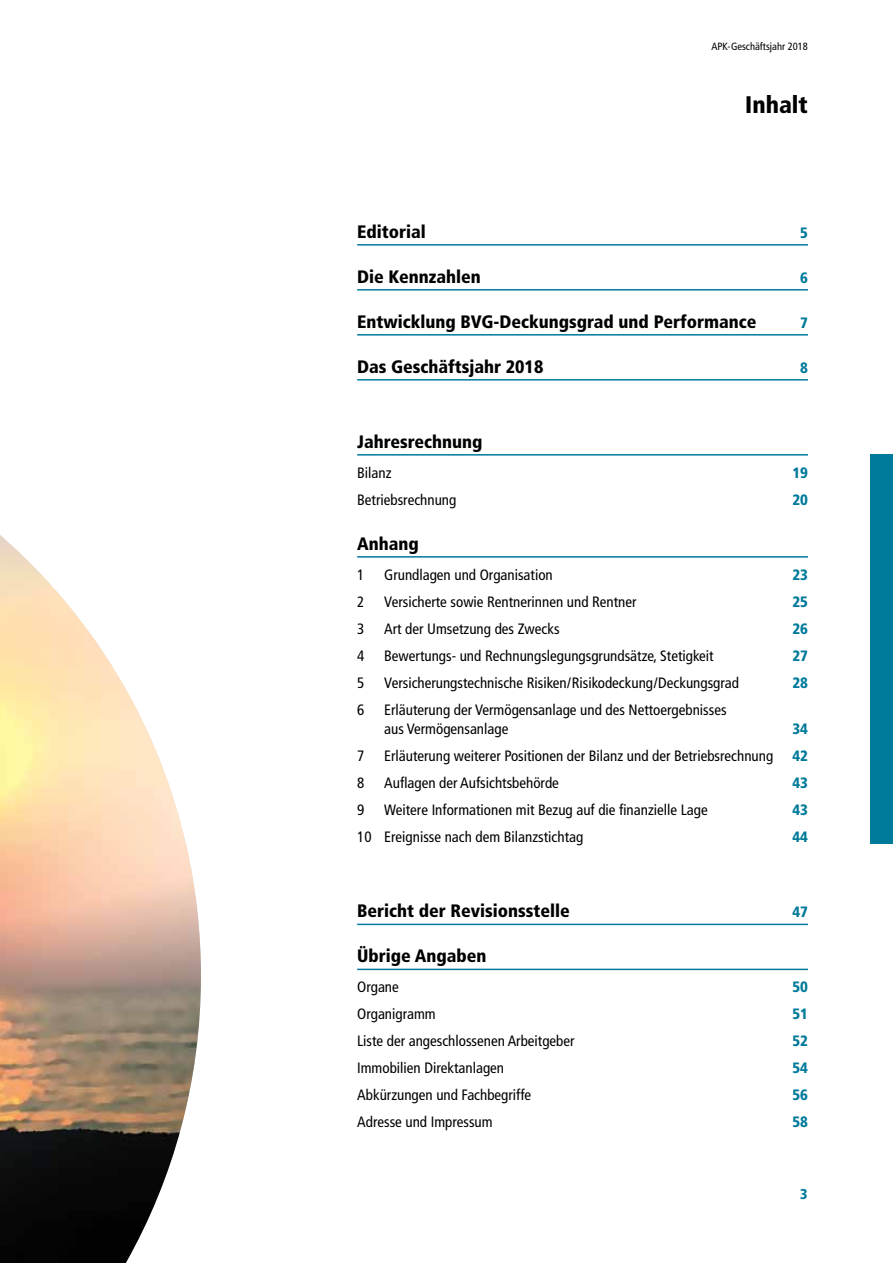
<style>
.page{position:relative;width:893px;height:1263px;background:#fff}
.page>*{position:absolute;margin:0;border:0;box-sizing:border-box;transform-origin:0 0}
.t1{font:900 condensed 24px "Frutiger";color:#000}
.t2{font:900 condensed 18px "Frutiger";color:#000}
.t3{font:condensed 15px/19.5px "Frutiger";color:#000}
.t4{font:900 condensed 15px "Frutiger";color:#007a9a}
.t5{font:900 condensed 14.25px "Frutiger";color:#007a9a}
.t6{font:condensed 10.5px "Frutiger";color:#000}
</style>
<div class="page">
<div style="left:870px;top:454px;width:23px;height:389px;background:#007a9a"></div>
<hr style="left:357px;top:244px;width:451px;height:2px;background:#007a9a">
<hr style="left:357px;top:289px;width:451px;height:2px;background:#007a9a">
<hr style="left:357px;top:334px;width:451px;height:2px;background:#007a9a">
<hr style="left:357px;top:379px;width:451px;height:2px;background:#007a9a">
<hr style="left:357px;top:454px;width:451px;height:2px;background:#007a9a">
<hr style="left:357px;top:556px;width:451px;height:2px;background:#007a9a">
<hr style="left:357px;top:924px;width:451px;height:1px;background:#007a9a">
<hr style="left:357px;top:969px;width:451px;height:1px;background:#007a9a">
<img style="left:0;top:535px;width:201px;height:728px">
<p class="t6" style="left:711px;top:41px;width:98px">APK-Geschäftsjahr 2018</p>
<h1 class="t1" style="left:745px;top:90px;width:64px">Inhalt</h1>
<p class="t2" style="left:357px;top:221px;width:70px">Editorial</p>
<p class="t4" style="left:800px;top:223px;width:9px">5</p>
<p class="t2" style="left:357px;top:266px;width:125px">Die Kennzahlen</p>
<p class="t4" style="left:800px;top:268px;width:9px">6</p>
<p class="t2" style="left:357px;top:311px;width:401px">Entwicklung BVG-Deckungsgrad und Performance</p>
<p class="t4" style="left:800px;top:313px;width:9px">7</p>
<p class="t2" style="left:357px;top:356px;width:188px">Das Geschäftsjahr 2018</p>
<p class="t4" style="left:800px;top:358px;width:9px">8</p>
<p class="t2" style="left:357px;top:431px;width:127px">Jahresrechnung</p>
<p class="t3" style="left:357px;top:463px;width:36px">Bilanz</p>
<p class="t4" style="left:792px;top:463px;width:17px">19</p>
<p class="t3" style="left:357px;top:490px;width:101px">Betriebsrechnung</p>
<p class="t4" style="left:792px;top:490px;width:17px">20</p>
<p class="t2" style="left:357px;top:533px;width:63px">Anhang</p>
<p class="t3" style="left:357px;top:565px;width:9px">1</p>
<p class="t3" style="left:384px;top:565px;width:170px">Grundlagen und Organisation</p>
<p class="t4" style="left:792px;top:565px;width:17px">23</p>
<p class="t3" style="left:357px;top:592px;width:9px">2</p>
<p class="t3" style="left:384px;top:592px;width:254px">Versicherte sowie Rentnerinnen und Rentner</p>
<p class="t4" style="left:792px;top:592px;width:17px">25</p>
<p class="t3" style="left:357px;top:619px;width:9px">3</p>
<p class="t3" style="left:384px;top:619px;width:177px">Art der Umsetzung des Zwecks</p>
<p class="t4" style="left:792px;top:619px;width:17px">26</p>
<p class="t3" style="left:357px;top:646px;width:9px">4</p>
<p class="t3" style="left:384px;top:646px;width:331px">Bewertungs- und Rechnungslegungsgrundsätze, Stetigkeit</p>
<p class="t4" style="left:792px;top:646px;width:17px">27</p>
<p class="t3" style="left:357px;top:673px;width:9px">5</p>
<p class="t3" style="left:384px;top:673px;width:356px">Versicherungstechnische Risiken/Risikodeckung/Deckungsgrad</p>
<p class="t4" style="left:792px;top:673px;width:17px">28</p>
<p class="t3" style="left:357px;top:700px;width:9px">6</p>
<p class="t3" style="left:384px;top:700px;width:344px">Erläuterung der Vermögensanlage und des Nettoergebnisses aus Vermögensanlage</p>
<p class="t4" style="left:792px;top:720px;width:17px">34</p>
<p class="t3" style="left:357px;top:746px;width:9px">7</p>
<p class="t3" style="left:384px;top:746px;width:391px">Erläuterung weiterer Positionen der Bilanz und der Betriebsrechnung</p>
<p class="t4" style="left:792px;top:747px;width:17px">42</p>
<p class="t3" style="left:357px;top:773px;width:9px">8</p>
<p class="t3" style="left:384px;top:773px;width:176px">Auflagen der Aufsichtsbehörde</p>
<p class="t4" style="left:792px;top:774px;width:17px">43</p>
<p class="t3" style="left:357px;top:800px;width:9px">9</p>
<p class="t3" style="left:384px;top:800px;width:325px">Weitere Informationen mit Bezug auf die finanzielle Lage</p>
<p class="t4" style="left:792px;top:801px;width:17px">43</p>
<p class="t3" style="left:357px;top:827px;width:228px">10 Ereignisse nach dem Bilanzstichtag</p>
<p class="t4" style="left:792px;top:828px;width:17px">44</p>
<p class="t2" style="left:357px;top:900px;width:214px">Bericht der Revisionsstelle</p>
<p class="t4" style="left:792px;top:903px;width:17px">47</p>
<p class="t2" style="left:357px;top:945px;width:131px">Übrige Angaben</p>
<p class="t3" style="left:357px;top:977px;width:43px">Organe</p>
<p class="t4" style="left:792px;top:978px;width:17px">50</p>
<p class="t3" style="left:357px;top:1004px;width:80px">Organigramm</p>
<p class="t4" style="left:792px;top:1005px;width:17px">51</p>
<p class="t3" style="left:357px;top:1031px;width:219px">Liste der angeschlossenen Arbeitgeber</p>
<p class="t4" style="left:792px;top:1032px;width:17px">52</p>
<p class="t3" style="left:357px;top:1058px;width:148px">Immobilien Direktanlagen</p>
<p class="t4" style="left:792px;top:1059px;width:17px">54</p>
<p class="t3" style="left:357px;top:1085px;width:176px">Abkürzungen und Fachbegriffe</p>
<p class="t4" style="left:792px;top:1086px;width:17px">56</p>
<p class="t3" style="left:357px;top:1112px;width:137px">Adresse und Impressum</p>
<p class="t4" style="left:792px;top:1113px;width:17px">58</p>
<p class="t5" style="left:800px;top:1186px;width:9px">3</p>
</div>
